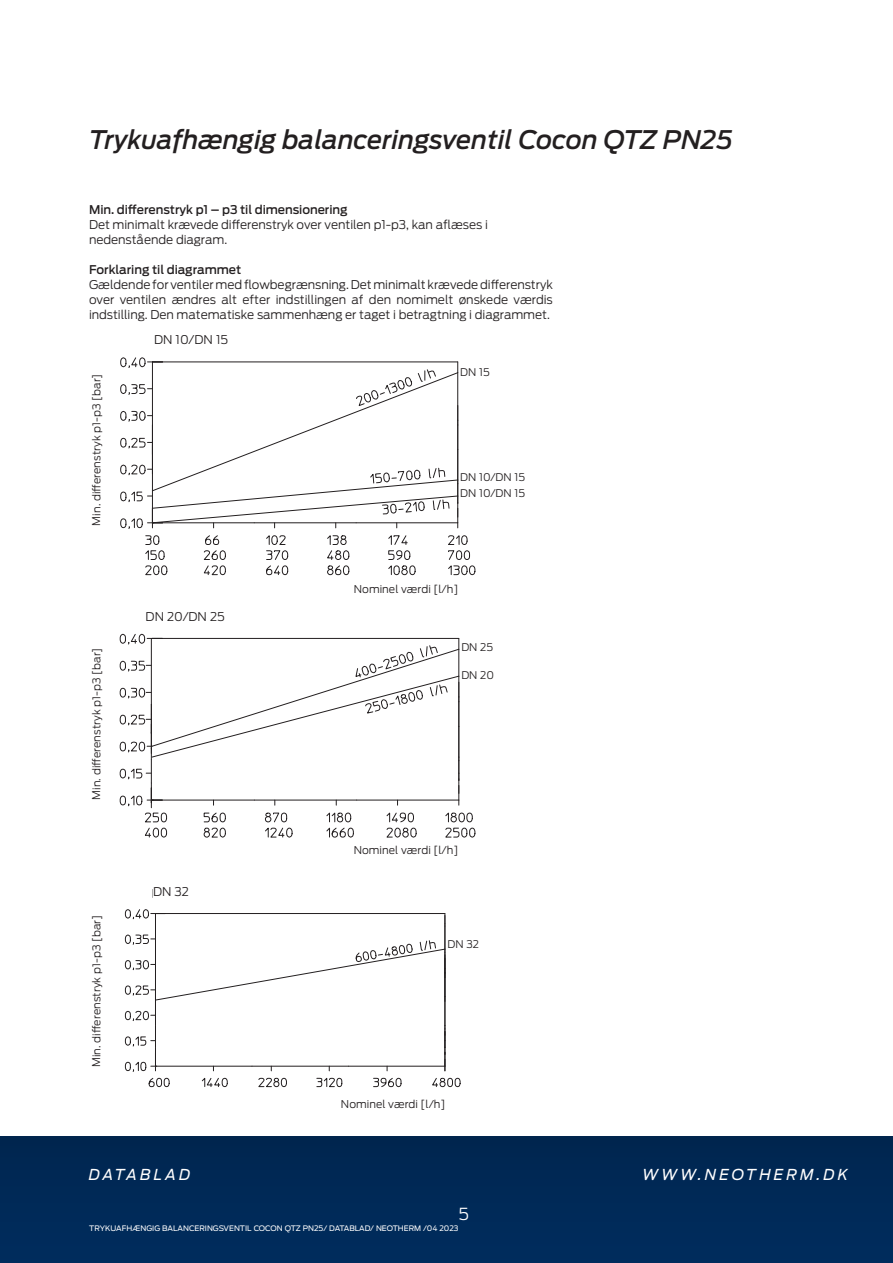
<style>
.page{position:relative;width:893px;height:1263px;background:#fff}
.page>*{position:absolute;margin:0;border:0;box-sizing:border-box;transform-origin:0 0}
.t1{font:italic 500 25.5px "Antenna";color:#231f20}
.t2{font:300 16.5px "Antenna";color:#fff}
.t3{font:italic 15px "Antenna";letter-spacing:.2em;color:#fff}
._01-55_HelveticaD{font:300 12px/15px "Antenna";letter-spacing:-.005em;color:#231f20}
._01-55_HelveticaD-2{font:500 12px "Antenna";letter-spacing:-.005em;color:#231f20}
.Fließ_Bold_Italic{font:300 12px "Antenna";color:#231f20}
.t4{font:300 10.65px "Antenna";letter-spacing:.005em;color:#231f20}
.Fließ_Bold_Italic-2{font:300 10.5px "Antenna";color:#231f20}
.t5{font:7.5px "Antenna";color:#fff}
</style>
<div class="page">
<div style="left:0;top:1137px;width:893px;height:126px;background:#002957"></div>
<svg style="left:120px;top:357px;width:356px;height:219px"></svg>
<svg style="left:119px;top:633px;width:357px;height:205px"></svg>
<svg style="left:124px;top:909px;width:337px;height:179px"></svg>
<h1 class="t1" style="left:89px;top:124px;width:645px">Trykuafhængig balanceringsventil Cocon QTZ PN25</h1>
<p class="_01-55_HelveticaD-2" style="left:89px;top:202px;width:260px">Min. differenstryk p1 – p3 til dimensionering</p>
<p class="_01-55_HelveticaD" style="left:89px;top:217px;width:400px">Det minimalt krævede differenstryk over ventilen p1-p3, kan aflæses i nedenstående diagram.</p>
<p class="_01-55_HelveticaD-2" style="left:89px;top:262px;width:154px">Forklaring til diagrammet</p>
<p class="_01-55_HelveticaD" style="left:89px;top:277px;width:465px;text-align:justify">Gældende for ventiler med flowbegrænsning. Det minimalt krævede differenstryk over ventilen ændres alt efter indstillingen af den nomimelt ønskede værdis indstilling. Den matematiske sammenhæng er taget i betragtning i diagrammet.</p>
<p class="Fließ_Bold_Italic" style="left:154px;top:333px;width:75px">DN 10/DN 15</p>
<p class="t4" style="left:90px;top:525px;width:154px;rotate:-90deg">Min. di erenstryk p1-p3 [bar]</p>
<p class="t4" style="left:90px;top:800px;width:154px;rotate:-90deg">Min. di erenstryk p1-p3 [bar]</p>
<p class="t4" style="left:90px;top:1067px;width:154px;rotate:-90deg">Min. di erenstryk p1-p3 [bar]</p>
<p class="Fließ_Bold_Italic" style="left:146px;top:609px;width:81px">DN 20/DN 25</p>
<p class="Fließ_Bold_Italic" style="left:153px;top:885px;width:37px">DN 32</p>
<p class="Fließ_Bold_Italic-2" style="left:460px;top:366px;width:31px">DN 15</p>
<p class="Fließ_Bold_Italic-2" style="left:460px;top:471px;width:66px">DN 10/DN 15</p>
<p class="Fließ_Bold_Italic-2" style="left:460px;top:487px;width:66px">DN 10/DN 15</p>
<p class="t4" style="left:354px;top:582px;width:106px">Nominel værdi [l/h]</p>
<p class="Fließ_Bold_Italic-2" style="left:461px;top:640px;width:33px">DN 25</p>
<p class="Fließ_Bold_Italic-2" style="left:461px;top:669px;width:34px">DN 20</p>
<p class="t4" style="left:354px;top:844px;width:106px">Nominel værdi [l/h]</p>
<p class="Fließ_Bold_Italic-2" style="left:448px;top:938px;width:33px">DN 32</p>
<p class="t4" style="left:341px;top:1097px;width:106px">Nominel værdi [l/h]</p>
<p class="t3" style="left:89px;top:1166px;width:103px">DATABLAD</p>
<p class="t3" style="left:642px;top:1166px;width:207px">WWW.NEOTHERM.DK</p>
<h2 class="t2" style="left:459px;top:1204px;width:12px">5</h2>
<p class="t5" style="left:89px;top:1224px;width:371px">TRYKUAFHÆNGIG BALANCERINGSVENTIL COCON QTZ PN25/ DATABLAD/ NEOTHERM /04 2023</p>
</div>
